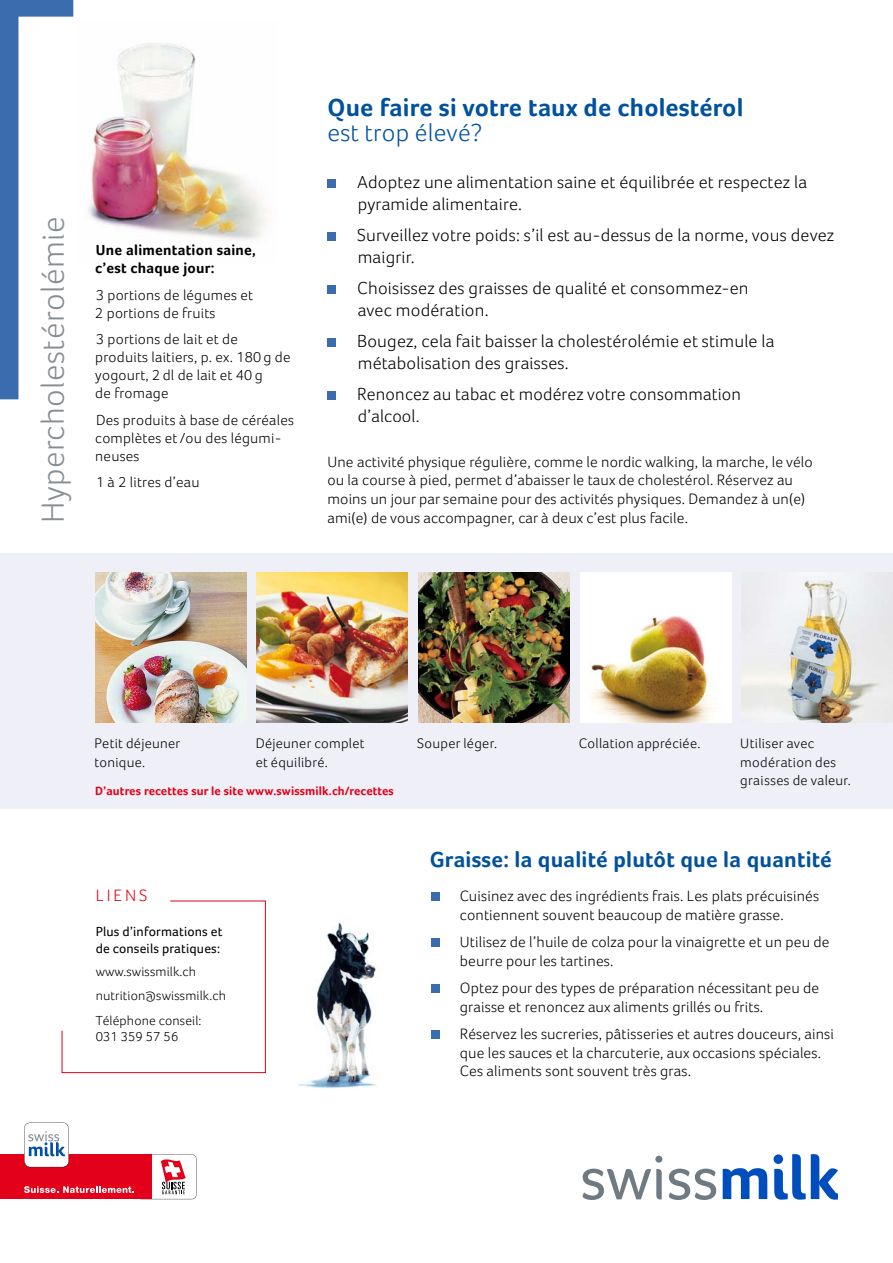
<style>
.page{position:relative;width:893px;height:1263px;background:#fff}
.page>*{position:absolute;margin:0;border:0;box-sizing:border-box;transform-origin:0 0}
.t1{font:300 33px "Foco";letter-spacing:.015em;color:#868e93}
.t2{font:700 25.5px "Foco";letter-spacing:.01em;color:#00519e}
.t3{font:300 25.5px "Foco";letter-spacing:.01em;color:#00519e}
.t4{font:700 22.5px "Foco";letter-spacing:.01em;color:#00519e}
.t5{font:300 18px/21.6px "Foco";letter-spacing:.01em;color:#000}
.t6{font:300 16.95px "Foco";letter-spacing:.18em;color:#e2001a}
.t7{font:300 15.45px/18.6px "Foco";letter-spacing:.01em;color:#000}
.t8{font:300 15px/18px "Foco";letter-spacing:.015em;color:#000}
.t9{font:700 15px/18px "Foco";letter-spacing:.015em;color:#000}
.t10{font:300 14.25px/18.8px "Foco";letter-spacing:.02em;color:#000}
.t11{font:300 13.5px/24.3px "Foco";letter-spacing:.01em;color:#000}
.t12{font:13.5px/16.2px "Foco";letter-spacing:.01em;color:#000}
.t13{font:700 12.3px "Foco";letter-spacing:.01em;color:#e2001a}
</style>
<div class="page">
<div style="left:0;top:553px;width:893px;height:255px;background:#eeeff7"></div>
<img style="left:95px;top:572px;width:151px;height:151px">
<img style="left:580px;top:572px;width:151px;height:151px">
<img style="left:742px;top:572px;width:151px;height:151px">
<img style="left:418px;top:572px;width:151px;height:151px">
<img style="left:257px;top:572px;width:151px;height:151px">
<svg style="left:0;top:0;width:73px;height:399px"></svg>
<img style="left:88px;top:43px;width:180px;height:197px">
<img style="left:299px;top:922px;width:77px;height:167px">
<div style="left:431px;top:892px;width:9px;height:9px;background:#3b6cae"></div>
<div style="left:431px;top:939px;width:9px;height:8px;background:#3b6cae"></div>
<div style="left:431px;top:985px;width:9px;height:8px;background:#3b6cae"></div>
<div style="left:431px;top:1031px;width:9px;height:8px;background:#3b6cae"></div>
<div style="left:327px;top:179px;width:9px;height:9px;background:#3b6cae"></div>
<div style="left:327px;top:233px;width:9px;height:8px;background:#3b6cae"></div>
<div style="left:327px;top:286px;width:9px;height:8px;background:#3b6cae"></div>
<div style="left:327px;top:338px;width:9px;height:9px;background:#3b6cae"></div>
<div style="left:327px;top:391px;width:9px;height:9px;background:#3b6cae"></div>
<svg style="left:723px;top:1168px;width:44px;height:31px"></svg>
<svg style="left:774px;top:1154px;width:64px;height:45px"></svg>
<svg style="left:583px;top:1168px;width:79px;height:31px"></svg>
<div style="left:655px;top:1156px;width:7px;height:7px;background:#6f7a82;border-radius:50%"></div>
<svg style="left:669px;top:1168px;width:47px;height:31px"></svg>
<div style="left:10px;top:1154px;width:142px;height:45px;background:#e2001a"></div>
<svg style="left:24px;top:1122px;width:173px;height:77px"></svg>
<div style="left:0;top:1154px;width:12px;height:45px;background:#e2001a"></div>
<svg style="left:61px;top:900px;width:205px;height:173px"></svg>
<h1 class="t1" style="left:34px;top:523px;width:308px;rotate:-90deg">Hypercholestérolémie</h1>
<p class="t9" style="left:95px;top:241px;width:162px">Une alimentation saine, c’est chaque jour:</p>
<p class="t8" style="left:95px;top:285px;width:159px">3 portions de légumes et<br>2 portions de fruits</p>
<p class="t8" style="left:95px;top:330px;width:197px">3 portions de lait et de produits laitiers, p. ex. 180 g de yogourt, 2 dl de lait et 40 g<br>de fromage</p>
<p class="t8" style="left:95px;top:410px;width:200px">Des produits à base de céréales complètes et/ou des légumi&shy;neuses</p>
<p class="t8" style="left:96px;top:473px;width:105px">1 à 2 litres d’eau</p>
<h2 class="t2" style="left:327px;top:92px;width:418px">Que faire si votre taux de cholestérol</h2>
<h2 class="t3" style="left:327px;top:118px;width:156px">est trop élevé?</h2>
<p class="t5" style="left:357px;top:171px;width:451px">Adoptez une alimentation saine et équilibrée et respectez la pyramide alimentaire.</p>
<p class="t5" style="left:357px;top:224px;width:479px">Surveillez votre poids: s’il est au-dessus de la norme, vous devez maigrir.</p>
<p class="t5" style="left:357px;top:277px;width:393px">Choisissez des graisses de qualité et consommez-en avec modération.</p>
<p class="t5" style="left:357px;top:330px;width:419px">Bougez, cela fait baisser la cholestérolémie et stimule la métabolisation des graisses.</p>
<p class="t5" style="left:357px;top:383px;width:385px">Renoncez au tabac et modérez votre consommation d’alcool.</p>
<p class="t7" style="left:327px;top:452px;width:487px">Une activité physique régulière, comme le nordic walking, la marche, le vélo ou la course à pied, permet d’abaisser le taux de cholestérol. Réservez au moins un jour par semaine pour des activités physiques. Demandez à un(e) ami(e) de vous accompagner, car à deux c’est plus facile.</p>
<p class="t10" style="left:95px;top:734px;width:87px">Petit déjeuner tonique.</p>
<p class="t10" style="left:256px;top:734px;width:110px">Déjeuner complet et équilibré.</p>
<p class="t10" style="left:417px;top:734px;width:81px">Souper léger.</p>
<p class="t10" style="left:579px;top:734px;width:123px">Collation appréciée.</p>
<p class="t10" style="left:740px;top:734px;width:112px">Utiliser avec modération des graisses de valeur.</p>
<p class="t13" style="left:95px;top:784px;width:300px">D’autres recettes sur le site www.swissmilk.ch/recettes</p>
<p class="t6" style="left:96px;top:886px;width:52px">Liens</p>
<p class="t12" style="left:96px;top:924px;width:128px">Plus d’informations et de conseils pratiques:</p>
<p class="t11" style="left:96px;top:960px;width:132px">www.swissmilk.ch nutrition@swissmilk.ch<br>Téléphone conseil:</p>
<p class="t11" style="left:96px;top:1024px;width:84px">031 359 57 56</p>
<h3 class="t4" style="left:430px;top:846px;width:404px">Graisse: la qualité plutôt que la quantité</h3>
<p class="t7" style="left:460px;top:886px;width:361px">Cuisinez avec des ingrédients frais. Les plats précuisinés contiennent souvent beaucoup de matière grasse.</p>
<p class="t7" style="left:460px;top:932px;width:371px">Utilisez de l’huile de colza pour la vinaigrette et un peu de beurre pour les tartines.</p>
<p class="t7" style="left:460px;top:978px;width:361px">Optez pour des types de préparation nécessitant peu de graisse et renoncez aux aliments grillés ou frits.</p>
<p class="t7" style="left:460px;top:1024px;width:376px">Réservez les sucreries, pâtisseries et autres douceurs, ainsi que les sauces et la charcuterie, aux occasions spéciales.<br>Ces aliments sont souvent très gras.</p>
</div>
